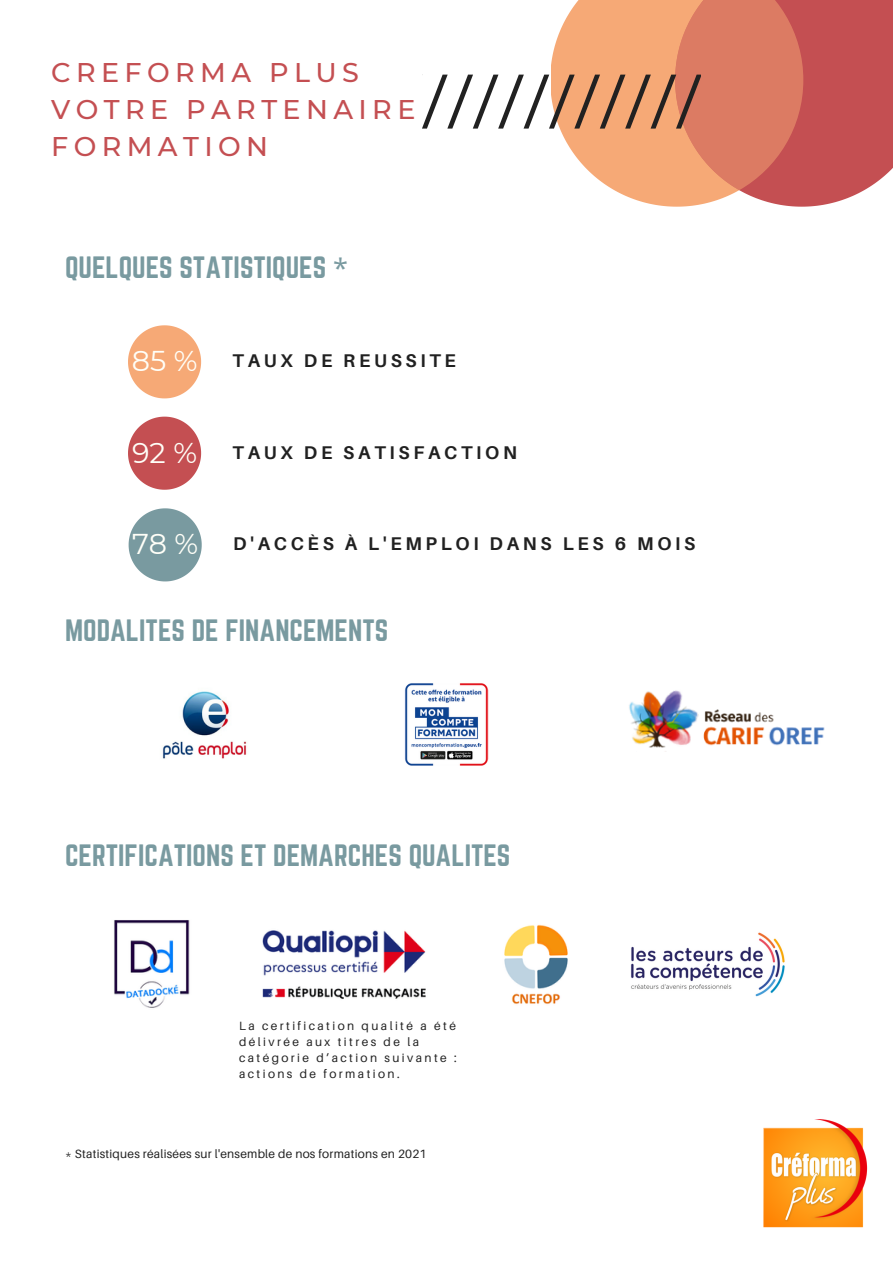
<style>
.page{position:relative;width:893px;height:1264px;background:#fff}
.page>*{position:absolute;margin:0;border:0;box-sizing:border-box;transform-origin:0 0}
.t1{font:28.65px "Montserrat";color:#fffff8}
.t2{font:27px "Norwester";color:#799aa0}
.t3{font:500 27px/37px "Montserrat";letter-spacing:.2em;color:#c44f52}
.t4{font:700 18.45px "Aileron";letter-spacing:.2em;color:#212121}
.t5{font:12px/16px "Aileron";letter-spacing:.2em;color:#212121}
.t6{font:12px "Aileron";letter-spacing:.02em;color:#212121}
.s1{font-family:"Noto Sans"}
.s2{font-family:"Montserrat";font-weight:400;font-size:28.65px;color:#fffff8}
</style>
<div class="page">
<svg style="left:422px;top:0;width:470px;height:207px"></svg>
<img style="left:763px;top:1119px;width:104px;height:108px">
<img style="left:162px;top:691px;width:85px;height:68px">
<img style="left:404px;top:683px;width:85px;height:83px">
<img style="left:629px;top:690px;width:196px;height:62px">
<img style="left:114px;top:920px;width:76px;height:88px">
<img style="left:504px;top:924px;width:64px;height:81px">
<img style="left:262px;top:930px;width:164px;height:69px">
<img style="left:631px;top:932px;width:154px;height:65px">
<svg style="left:128px;top:325px;width:73px;height:73px"></svg>
<svg style="left:128px;top:416px;width:73px;height:73px"></svg>
<svg style="left:129px;top:508px;width:73px;height:73px"></svg>
<h2 class="t3" style="left:51px;top:54px;width:366px">CREFORMA PLUS<br>VOTRE PARTENAIRE<br>FORMATION</h2>
<h2 class="t2" style="left:65px;top:251px;width:284px">QUELQUES STATISTIQUES <span class="s1">*</span></h2>
<h1 class="t1" style="left:132px;top:344px;width:67px">85 %</h1>
<h3 class="t4" style="left:232px;top:349px;width:225px">TAUX DE REUSSITE</h3>
<h3 class="t4" style="left:132px;top:441px;width:386px"><span class="s2">92%</span> TAUX DE SATISFACTION</h3>
<h3 class="t4" style="left:132px;top:532px;width:565px"><span class="s2">78%</span> D'ACCÈS À L'EMPLOI DANS LES 6 MOIS</h3>
<h2 class="t2" style="left:65px;top:613px;width:324px">MODALITES DE FINANCEMENTS</h2>
<h2 class="t2" style="left:65px;top:838px;width:447px">CERTIFICATIONS ET DEMARCHES QUALITES</h2>
<p class="t5" style="left:239px;top:1017px;width:219px">La certification qualité a été délivrée aux titres de la catégorie d’action suivante : actions de formation.</p>
<p class="t6" style="left:65px;top:1146px;width:363px">* Statistiques réalisées sur l'ensemble de nos formations en 2021</p>
</div>
